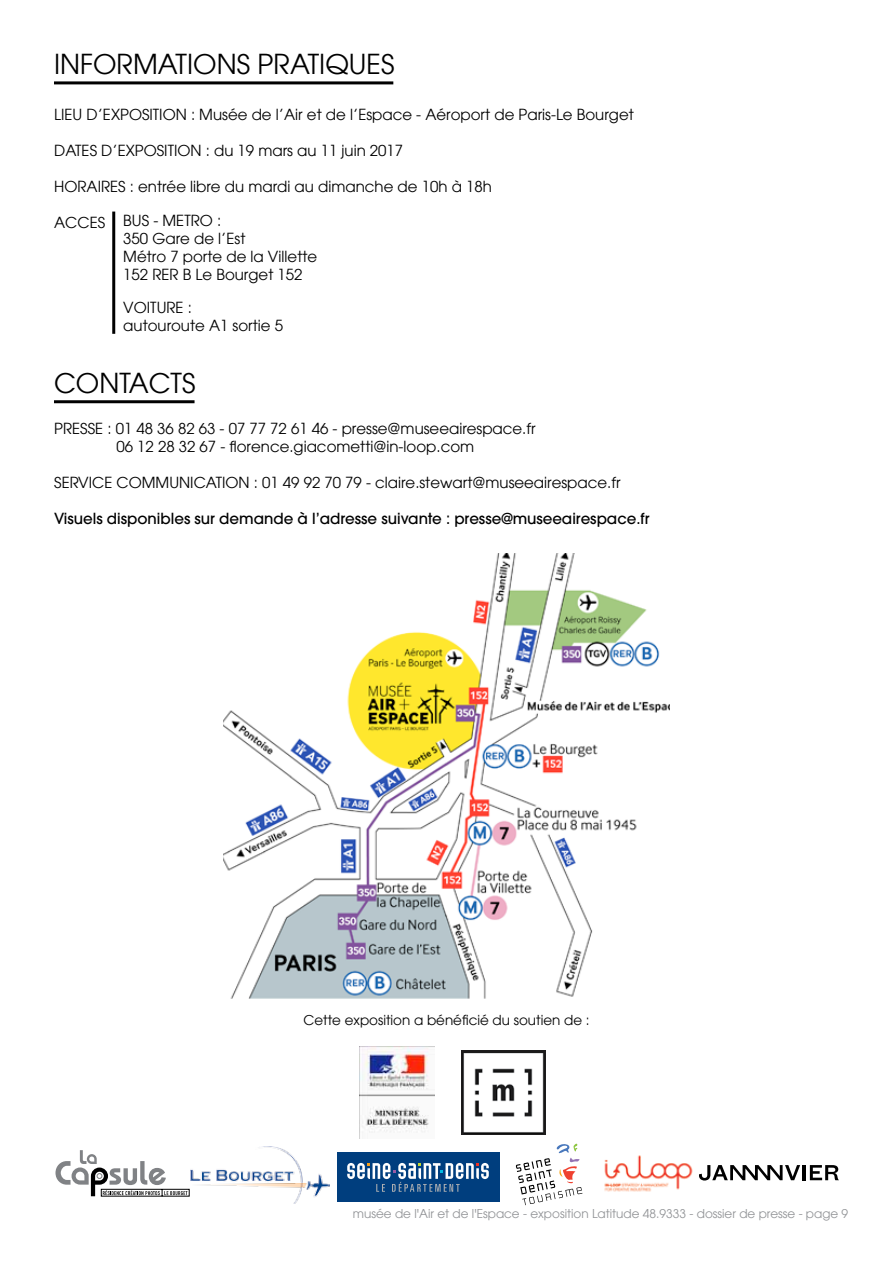
<style>
.page{position:relative;width:893px;height:1263px;background:#fff}
.page>*{position:absolute;margin:0;border:0;box-sizing:border-box;transform-origin:0 0}
.t1{font:27px "Avant Garde";color:#000}
.t2{font:15px/18px "Avant Garde";color:#000}
.t3{font:500 15px "Avant Garde";color:#000}
.t4{font:13.5px "Avant Garde";color:#000}
.t5{font:12px "Avant Garde";color:#919396}
</style>
<div class="page">
<hr style="left:803px;top:1165px;width:3px;height:15px;background:#000">
<svg style="left:810px;top:1165px;width:29px;height:15px"></svg>
<svg style="left:699px;top:1165px;width:101px;height:15px"></svg>
<svg style="left:55px;top:1150px;width:134px;height:46px"></svg>
<img style="left:190px;top:1146px;width:139px;height:57px">
<div style="left:337px;top:1153px;width:162px;height:49px;background:#003e7e"></div>
<svg style="left:347px;top:1163px;width:142px;height:29px"></svg>
<svg style="left:516px;top:1143px;width:66px;height:62px"></svg>
<img style="left:461px;top:1050px;width:85px;height:84px">
<img style="left:359px;top:1046px;width:75px;height:92px">
<img style="left:604px;top:1155px;width:89px;height:37px">
<hr style="left:112px;top:212px;width:3px;height:122px;background:#000">
<hr style="left:54px;top:81px;width:339px;height:3px;background:#000">
<hr style="left:54px;top:400px;width:141px;height:3px;background:#000">
<img style="left:223px;top:553px;width:447px;height:446px">
<h1 class="t1" style="left:54px;top:49px;width:342px">INFORMATIONS PRATIQUES</h1>
<p class="t2" style="left:54px;top:105px;width:581px">LIEU D’EXPOSITION : Musée de l’Air et de l’Espace - Aéroport de Paris-Le Bourget</p>
<p class="t2" style="left:54px;top:141px;width:350px">DATES D’EXPOSITION : du 19 mars au 11 juin 2017</p>
<p class="t2" style="left:54px;top:177px;width:439px">HORAIRES : entrée libre du mardi au dimanche de 10h à 18h</p>
<p class="t2" style="left:123px;top:212px;width:195px;text-indent:-69px">ACCES BUS - METRO :<br>350 Gare de l’Est<br>Métro 7 porte de la Villette<br>152 RER B Le Bourget 152</p>
<p class="t2" style="left:123px;top:298px;width:161px">VOITURE :<br>autouroute A1 sortie 5</p>
<h1 class="t1" style="left:54px;top:367px;width:143px">CONTACTS</h1>
<p class="t2" style="left:54px;top:420px;width:483px;text-align:center">PRESSE : 01 48 36 82 63 - 07 77 72 61 46 - presse@museeairespace.fr<br>06 12 28 32 67 - florence.giacometti@in-loop.com</p>
<p class="t2" style="left:54px;top:474px;width:568px">SERVICE COMMUNICATION : 01 49 92 70 79 - claire.stewart@museeairespace.fr</p>
<p class="t3" style="left:54px;top:510px;width:597px">Visuels disponibles sur demande à l’adresse suivante : presse@museeairespace.fr</p>
<p class="t4" style="left:303px;top:1012px;width:288px">Cette exposition a bénéficié du soutien de :</p>
<p class="t5" style="left:353px;top:1206px;width:497px">musée de l'Air et de l'Espace - exposition Latitude 48.9333 - dossier de presse - page 9</p>
</div>
